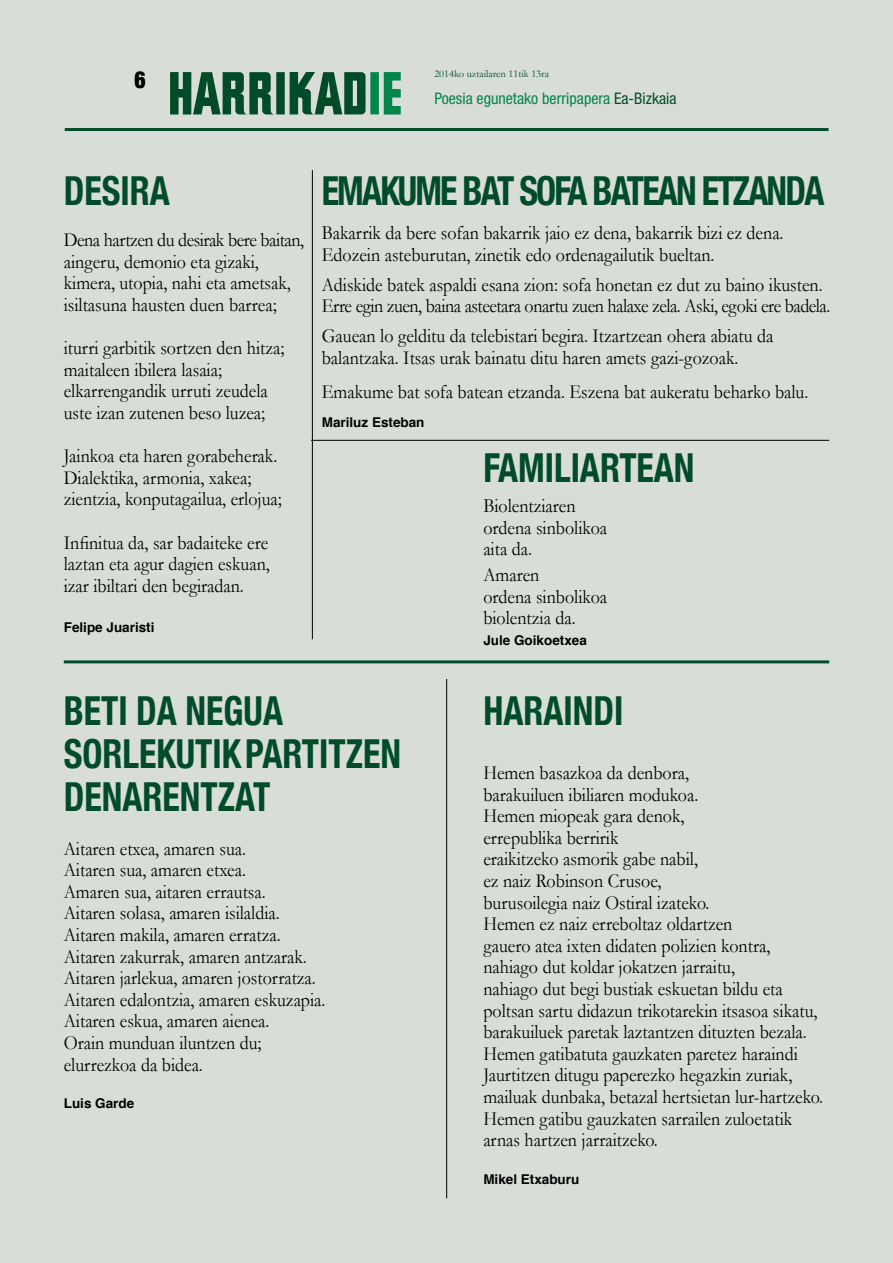
<style>
.page{position:relative;width:893px;height:1263px;background:#d8ded7}
.page>*{position:absolute;margin:0;border:0;box-sizing:border-box;transform-origin:0 0}
.t1{font:700 condensed 39.9px/43.2px "Helvetica Neue";color:#004c29;scale:.9 1}
.t2{font:900 condensed 23.7px "Helvetica Neue";color:#000;scale:.91 1}
.t3{font:19.95px/21.6px "Garamond";color:#000;scale:.9 1}
.t4{font:condensed 15.9px "Helvetica Neue";color:#00854a}
.t5{font:700 13.5px "Helvetica";color:#000}
.t6{font:10.5px "Garamond";color:#004c29}
.s1{color:#004c29}
</style>
<div class="page">
<svg style="left:170px;top:72px;width:231px;height:42px"></svg>
<hr style="left:65px;top:128px;width:763px;height:3px;background:#004c29">
<hr style="left:64px;top:660px;width:765px;height:3px;background:#004c29">
<hr style="left:446px;top:679px;width:1px;height:519px;background:#000">
<hr style="left:312px;top:170px;width:1px;height:469px;background:#000">
<hr style="left:311px;top:440px;width:518px;height:1px;background:#000">
<p class="t2" style="left:134px;top:65px;width:14px">6</p>
<p class="t6" style="left:434px;top:67px;width:116px">2014ko uztailaren 11tik 13ra</p>
<p class="t4" style="left:434px;top:89px;width:244px">Poesia egunetako berripapera <span class="s1">Ea-Bizkaia</span></p>
<h1 class="t1" style="left:64px;top:168px;width:119px">DESIRA</h1>
<p class="t3" style="left:64px;top:229px;width:268px">Dena hartzen du desirak bere baitan, aingeru, demonio eta gizaki, kimera, utopia, nahi eta ametsak, isiltasuna hausten duen barrea;</p>
<p class="t3" style="left:64px;top:337px;width:247px">iturri garbitik sortzen den hitza; maitaleen ibilera lasaia; elkarrengandik urruti zeudela uste izan zutenen beso luzea;</p>
<p class="t3" style="left:64px;top:445px;width:244px">Jainkoa eta haren gorabeherak.<br>Dialektika, armonia, xakea; zientzia, konputagailua, erlojua;</p>
<p class="t3" style="left:64px;top:531px;width:230px;text-align:justify">Infinitua da, sar badaiteke ere laztan eta agur dagien eskuan, izar ibiltari den begiradan.</p>
<p class="t5" style="left:64px;top:616px;width:92px">Felipe Juaristi</p>
<h1 class="t1" style="left:322px;top:168px;width:41px">EMAKUME</h1>
<h1 class="t1" style="left:463px;top:168px;width:83px">BAT SOFA</h1>
<h1 class="t1" style="left:592px;top:168px;width:20px">BATEAN</h1>
<h1 class="t1" style="left:702px;top:168px;width:21px">ETZANDA</h1>
<p class="t3" style="left:322px;top:222px;width:515px">Bakarrik da bere sofan bakarrik jaio ez dena, bakarrik bizi ez dena.<br>Edozein asteburutan, zinetik edo ordenagailutik bueltan.</p>
<p class="t3" style="left:322px;top:273px;width:567px">Adiskide batek aspaldi esana zion: sofa honetan ez dut zu baino ikusten.<br>Erre egin zuen, baina asteetara onartu zuen halaxe zela. Aski, egoki ere badela.</p>
<p class="t3" style="left:322px;top:325px;width:503px">Gauean lo gelditu da telebistari begira. Itzartzean ohera abiatu da balantzaka. Itsas urak bainatu ditu haren amets gazi-gozoak.</p>
<p class="t3" style="left:322px;top:381px;width:542px">Emakume bat sofa batean etzanda. Eszena bat aukeratu beharko balu.</p>
<p class="t5" style="left:322px;top:412px;width:104px">Mariluz Esteban</p>
<h1 class="t1" style="left:483px;top:445px;width:236px">FAMILIARTEAN</h1>
<p class="t3" style="left:483px;top:495px;width:139px">Biolentziaren ordena sinbolikoa aita da.</p>
<p class="t3" style="left:483px;top:564px;width:139px">Amaren<br>ordena sinbolikoa biolentzia da.</p>
<p class="t5" style="left:483px;top:629px;width:105px">Jule Goikoetxea</p>
<h1 class="t1" style="left:64px;top:688px;width:376px">BETI DA NEGUA<br>SORLEKUTIK PARTITZEN<br>DENARENTZAT</h1>
<p class="t3" style="left:64px;top:837px;width:292px">Aitaren etxea, amaren sua.<br>Aitaren sua, amaren etxea.<br>Amaren sua, aitaren errautsa.<br>Aitaren solasa, amaren isilaldia.<br>Aitaren makila, amaren erratza.<br>Aitaren zakurrak, amaren antzarak.<br>Aitaren jarlekua, amaren jostorratza.<br>Aitaren edalontzia, amaren eskuzapia.<br>Aitaren eskua, amaren aienea.<br>Orain munduan iluntzen du; elurrezkoa da bidea.</p>
<p class="t5" style="left:64px;top:1093px;width:72px">Luis Garde</p>
<h1 class="t1" style="left:483px;top:688px;width:157px">HARAINDI</h1>
<p class="t3" style="left:483px;top:762px;width:379px">Hemen basazkoa da denbora,<br>barakuiluen ibiliaren modukoa.<br>Hemen miopeak gara denok,<br>errepublika berririk<br>eraikitzeko asmorik gabe nabil,<br>ez naiz Robinson Crusoe,<br>burusoilegia naiz Ostiral izateko.<br>Hemen ez naiz erreboltaz oldartzen<br>gauero atea ixten didaten polizien kontra, nahiago dut koldar jokatzen jarraitu,<br>nahiago dut begi bustiak eskuetan bildu eta poltsan sartu didazun trikotarekin itsasoa sikatu, barakuiluek paretak laztantzen dituzten bezala.<br>Hemen gatibatuta gauzkaten paretez haraindi Jaurtitzen ditugu paperezko hegazkin zuriak, mailuak dunbaka, betazal hertsietan lur-hartzeko.<br>Hemen gatibu gauzkaten sarrailen zuloetatik arnas hartzen jarraitzeko.</p>
<p class="t5" style="left:483px;top:1168px;width:98px">Mikel Etxaburu</p>
</div>
